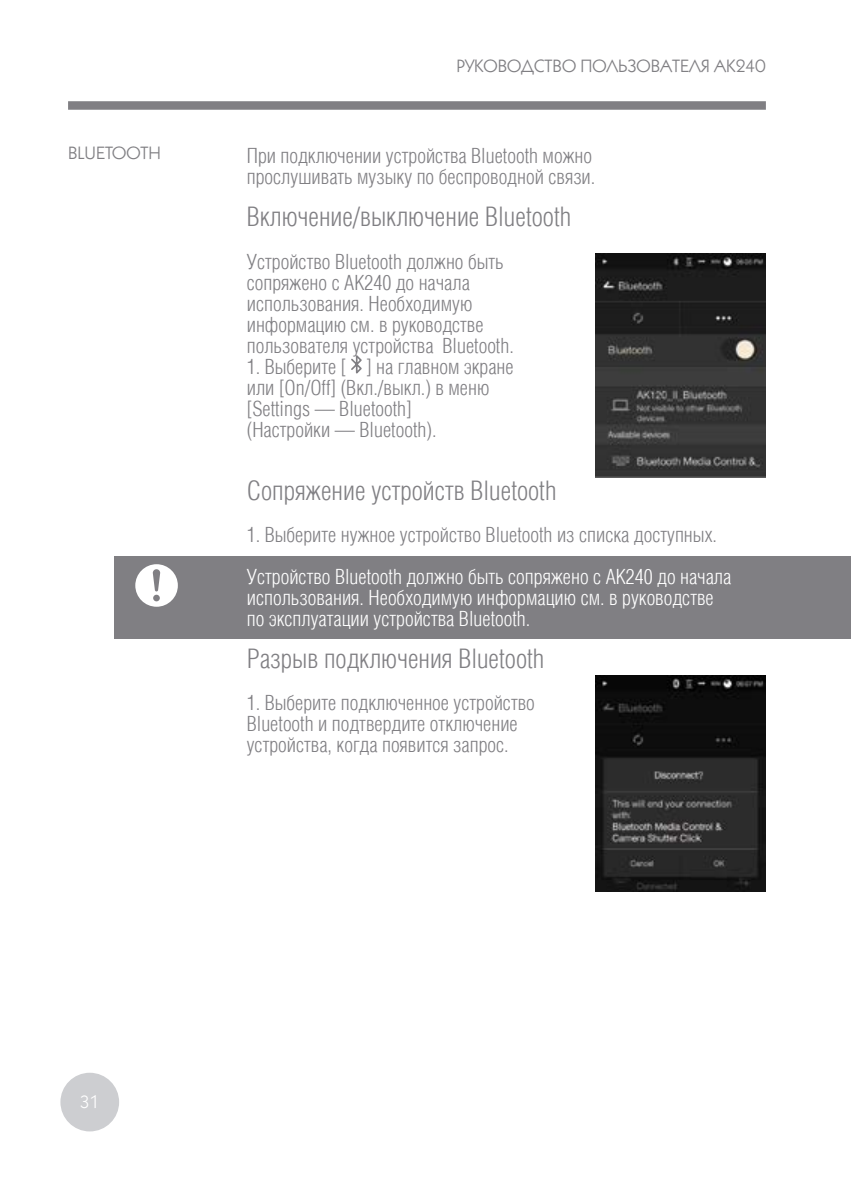
<style>
.page{position:relative;width:851px;height:1191px;background:#fff}
.page>*{position:absolute;margin:0;border:0;box-sizing:border-box;transform-origin:0 0}
.t1{font:300 27px "Helios Cond";color:#807f83}
.t2{font:300 21px/21px "Helios Cond";color:#807f83}
.t3{font:300 21px/21px "Helios Cond";color:#fff}
.t4{font:18px "Kabel C";color:#807f83}
.t5{font:18px "Kabel C";color:#fff}
</style>
<div class="page">
<div style="left:68px;top:101px;width:697px;height:9px;background:#807f83"></div>
<div style="left:60px;top:1072px;width:59px;height:59px;background:#cdced1;border-radius:50%"></div>
<div style="left:115px;top:556px;width:735px;height:82px;background:#807f83"></div>
<svg style="left:135px;top:564px;width:43px;height:43px"></svg>
<svg style="left:351px;top:355px;width:11px;height:19px"></svg>
<img style="left:595px;top:253px;width:170px;height:224px">
<img style="left:595px;top:676px;width:170px;height:215px">
<p class="t4" style="left:456px;top:55px;width:311px">РУКОВОДСТВО ПОЛЬЗОВАТЕЛЯ AK240</p>
<p class="t4" style="left:68px;top:141px;width:94px">BLUETOOTH</p>
<p class="t2" style="left:247px;top:145px;width:350px">При подключении устройства Bluetooth можно прослушивать музыку по беспроводной связи.</p>
<p class="t1" style="left:247px;top:202px;width:326px">Включение/выключение Bluetooth</p>
<p class="t2" style="left:247px;top:250px;width:268px">Устройство Bluetooth должно быть сопряжено с AK240 до начала использования. Необходимую информацию см. в руководстве пользователя устройства Bluetooth.</p>
<p class="t2" style="left:247px;top:355px;width:268px">1. Выберите [ ] на главном экране или [On/Off] (Вкл./выкл.) в меню [Settings — Bluetooth]<br>(Настройки — Bluetooth).</p>
<p class="t1" style="left:247px;top:475px;width:311px">Сопряжение устройств Bluetooth</p>
<p class="t2" style="left:247px;top:523px;width:471px">1. Выберите нужное устройство Bluetooth из списка доступных.</p>
<p class="t3" style="left:247px;top:565px;width:486px">Устройство Bluetooth должно быть сопряжено с AK240 до начала использования. Необходимую информацию см. в руководстве по эксплуатации устройства Bluetooth.</p>
<p class="t1" style="left:247px;top:643px;width:299px">Разрыв подключения Bluetooth</p>
<p class="t2" style="left:247px;top:691px;width:289px">1. Выберите подключенное устройство<br>Bluetooth и подтвердите отключение устройства, когда появится запрос.</p>
<p class="t5" style="left:80px;top:1091px;width:21px">31</p>
</div>
